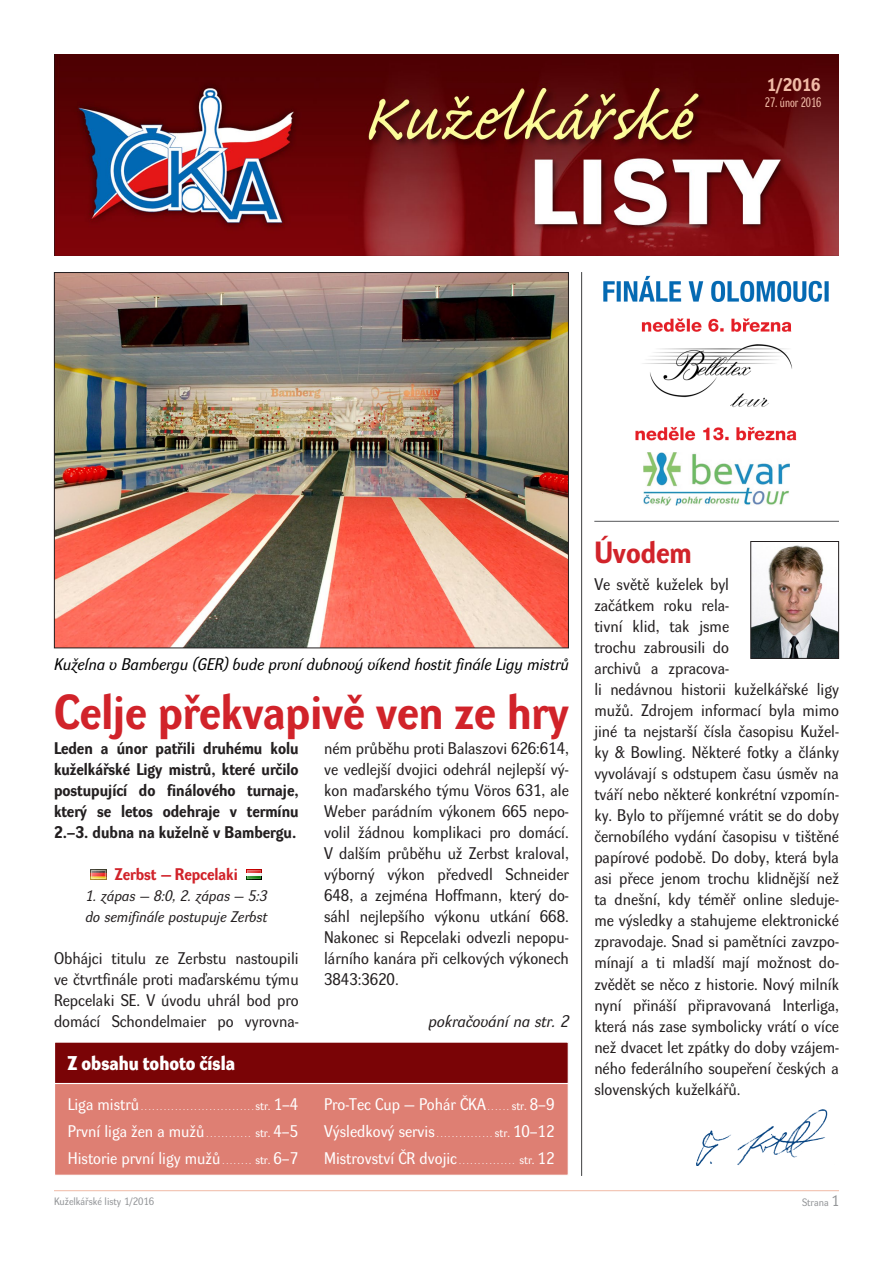
<style>
.page{position:relative;width:893px;height:1263px;background:#fff}
.page>*{position:absolute;margin:0;border:0;box-sizing:border-box;transform-origin:0 0}
.t1{font:800 48px "Dynamo RCE";color:#d1232a}
.t2{font:800 30px "Dynamo RCE";color:#d1232a}
.t3{font:900 19.5px "Dynamo DCE";color:#fff}
.t4{font:800 18px "Dynamo RCE";color:#f0baa6}
.t5{font:16.5px/21px "Dynamo RCE";color:#231f20;text-align:justify}
.t6{font:16.5px/27px "Dynamo RCE";color:#fff}
.t7{font:800 16.5px/21px "Dynamo RCE";color:#231f20;text-align:justify}
.t8{font:italic 16.5px "Dynamo RCE";color:#000}
.t9{font:italic 16.5px "Dynamo RCE";color:#231f20}
.t10{font:800 16.5px "Dynamo RCE";color:#d1232a}
.t11{font:italic 15px/21px "Dynamo RCE";color:#231f20}
.t12{font:13.5px "Dynamo RCCE";color:#f0baa6}
.t13{font:10.5px "Dynamo RCE";color:#939598}
.t14{font:9px "Dynamo RCE";color:#fff}
.s1{font-size:16.5px}
.s2{font-size:12px}
.s3{font-size:9px}
.s4{font-size:15px}
</style>
<div class="page">
<hr style="left:54px;top:1190px;width:785px;height:1px;background:#f0baa6">
<svg style="left:799px;top:1190px;width:40px;height:2px"></svg>
<img style="left:54px;top:54px;width:785px;height:201px">
<img style="left:56px;top:274px;width:511px;height:372px">
<hr style="left:581px;top:272px;width:1px;height:904px;background:#57585a">
<img style="left:91px;top:869px;width:15px;height:11px">
<img style="left:246px;top:869px;width:16px;height:11px">
<img style="left:697px;top:1110px;width:131px;height:55px">
<img style="left:750px;top:541px;width:89px;height:118px">
<div style="left:55px;top:1084px;width:513px;height:91px;background:#de7f73"></div>
<div style="left:55px;top:1042px;width:514px;height:41px;background:#7a0406"></div>
<img style="left:603px;top:275px;width:226px;height:231px">
<hr style="left:594px;top:521px;width:245px;height:1px;background:#57585a">
<p class="t4" style="left:767px;top:75px;width:55px">1/2016</p>
<p class="t12" style="left:765px;top:95px;width:58px">27. únor 2016</p>
<p class="t8" style="left:54px;top:655px;width:516px">Kuželna v Bambergu (GER) bude první dubnový víkend hostit finále Ligy mistrů</p>
<h1 class="t1" style="left:54px;top:684px;width:516px">Celje překvapivě ven ze hry</h1>
<p class="t7" style="left:54px;top:737px;width:246px">Leden a únor patřili druhému kolu kuželkářské Ligy mistrů, které určilo postupující do finálového turnaje, který se letos odehraje v termínu 2.–3. dubna na kuželně v Bambergu.</p>
<p class="t10" style="left:115px;top:865px;width:124px">Zerbst — Repcelaki</p>
<p class="t11" style="left:85px;top:885px;width:183px">1. zápas — 8:0, 2. zápas — 5:3 do semifinále postupuje Zerbst</p>
<p class="t5" style="left:54px;top:948px;width:246px">Obhájci titulu ze Zerbstu nastoupili ve čtvrtfinále proti maďarskému týmu Repcelaki SE. V úvodu uhrál bod pro domácí Schondelmaier po vyrovna-</p>
<p class="t5" style="left:324px;top:738px;width:246px">ném průběhu proti Balaszovi 626:614, ve vedlejší dvojici odehrál nejlepší vý&shy;kon maďarského týmu Vöros 631, ale Weber parádním výkonem 665 nepo&shy;volil žádnou komplikaci pro domácí.<br>V dalším průběhu už Zerbst kraloval, výborný výkon předvedl Schneider 648, a zejména Hoffmann, který do&shy;sáhl nejlepšího výkonu utkání 668.<br>Nakonec si Repcelaki odvezli nepopu&shy;lárního kanára při celkových výkonech 3843:3620.</p>
<p class="t9" style="left:429px;top:1012px;width:142px">pokračování na str. 2</p>
<p class="t3" style="left:68px;top:1052px;width:169px">Z obsahu tohoto čísla</p>
<p class="t14" style="left:68px;top:1101px;width:232px"><span class="s1">Liga mistrů</span>..............................<span class="s2">str.</span> <span class="s1">1–4</span></p>
<p class="t6" style="left:68px;top:1117px;width:232px">První liga žen a mužů <span class="s3">. . . . . . . . . . . .</span> <span class="s2">str.</span> 4–5<br>Historie první ligy mužů <span class="s3">. . . . . . . .</span> <span class="s2">str.</span> 6–7</p>
<p class="t6" style="left:324px;top:1090px;width:232px;text-align:justify">Pro-Tec Cup — Pohár ČKA <span class="s3">. . . . . .</span> <span class="s2">str.</span> 8–9<br>Výsledkový servis <span class="s3">. . . . . . . . . . . . . . .</span> <span class="s2">str.</span> 10–12<br>Mistrovství ČR dvojic <span class="s3">. . . . . . . . . . . . . . .</span> <span class="s2">str.</span> 12</p>
<h2 class="t2" style="left:594px;top:535px;width:99px">Úvodem</h2>
<p class="t5" style="left:594px;top:574px;width:246px;text-align:left">Ve světě kuželek byl<br>začátkem roku rela-<br>tivní klid, tak jsme<br>trochu zabrousili do<br>archivů a zpracova-<br>li nedávnou historii kuželkářské ligy mužů. Zdrojem informací byla mimo jiné ta nejstarší čísla časopisu Kužel&shy;ky &amp; Bowling. Některé fotky a články vyvolávají s odstupem času úsměv na tváří nebo některé konkrétní vzpomín&shy;ky. Bylo to příjemné vrátit se do doby černobílého vydání časopisu v tištěné papírové podobě. Do doby, která byla asi přece jenom trochu klidnější než ta dnešní, kdy téměř online sleduje&shy;me výsledky a stahujeme elektronické zpravodaje. Snad si pamětníci zavzpo&shy;mínají a ti mladší mají možnost do&shy;zvědět se něco z historie. Nový milník nyní přináší připravovaná Interliga, která nás zase symbolicky vrátí o více než dvacet let zpátky do doby vzájem&shy;ného federálního soupeření českých a slovenských kuželkářů.</p>
<p class="t13" style="left:54px;top:1195px;width:102px">Kuželkářské listy 1/2016</p>
<p class="t13" style="left:802px;top:1197px;width:38px">Strana <span class="s4">1</span></p>
</div>
